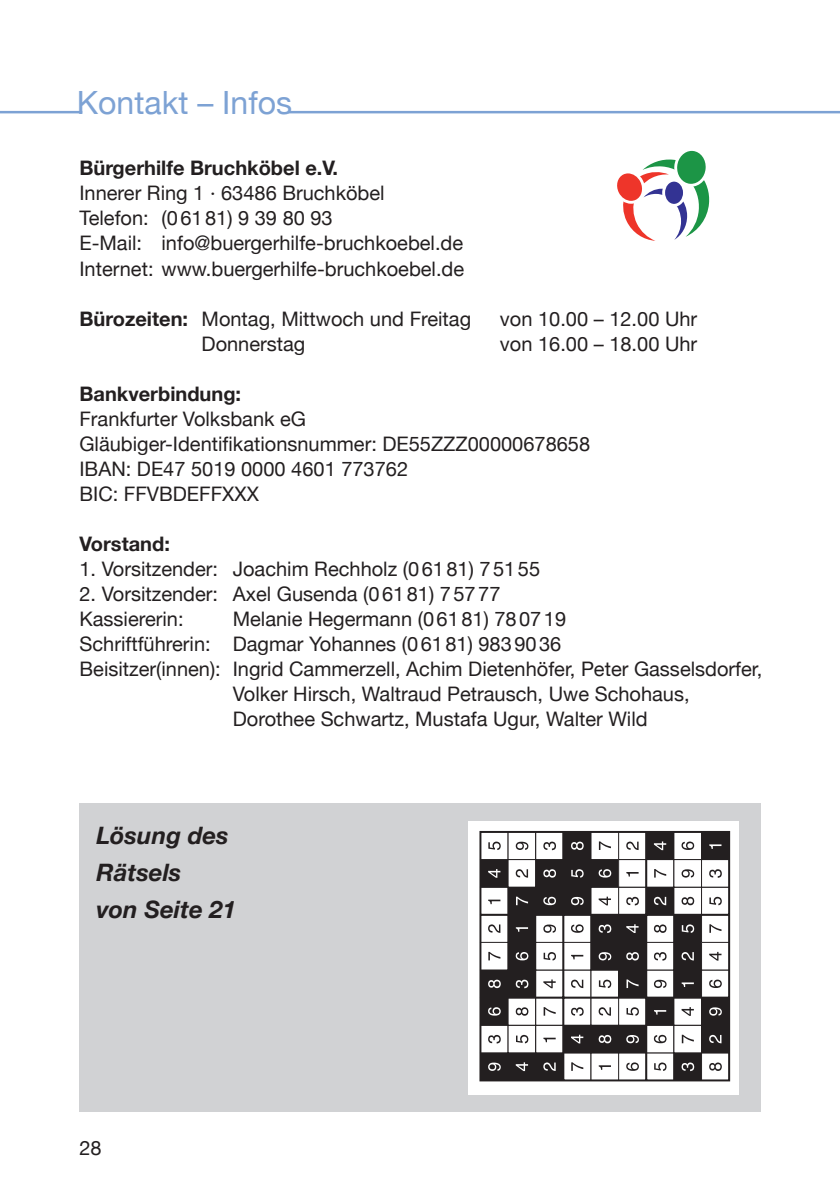
<style>
.page{position:relative;width:840px;height:1191px;background:#fff}
.page>*{position:absolute;margin:0;border:0;box-sizing:border-box;transform-origin:0 0}
.t1{font:32px "Helvetica Neue";color:#7da2d4}
.t2{font:italic 700 24px/37.2px "Helvetica Neue";color:#231f20}
.t3{font:20px/25px "Helvetica Neue";color:#231f20}
.t4{font:700 20px "Helvetica Neue";color:#231f20}
.s1{font-weight:700}
</style>
<div class="page">
<svg style="left:617px;top:150px;width:93px;height:91px"></svg>
<hr style="left:288px;top:111px;width:551px;height:2px;background:#7da2d4">
<hr style="left:0;top:111px;width:82px;height:2px;background:#7da2d4">
<div style="left:79px;top:803px;width:681px;height:308px;background:#d1d2d4"></div>
<div style="left:468px;top:820px;width:270px;height:274px;background:#fff"></div>
<svg style="left:479px;top:831px;width:251px;height:251px"></svg>
<h1 class="t1" style="left:77px;top:79px;width:217px">Kontakt – Infos</h1>
<p class="t4" style="left:79px;top:153px;width:260px">Bürgerhilfe Bruchköbel e.V.</p>
<p class="t3" style="left:79px;top:182px;width:386px">Innerer Ring 1 · 63486 Bruchköbel<br>Telefon: (06181) 9 39 80 93<br>E-Mail: info@buergerhilfe-bruchkoebel.de Internet: www.buergerhilfe-bruchkoebel.de</p>
<p class="t3" style="left:79px;top:307px;width:393px"><span class="s1">Bürozeiten:</span> Montag, Mittwoch und Freitag</p>
<p class="t3" style="left:499px;top:307px;width:199px">von 10.00 – 12.00 Uhr</p>
<p class="t3" style="left:201px;top:332px;width:105px">Donnerstag</p>
<p class="t3" style="left:499px;top:332px;width:199px">von 16.00 – 18.00 Uhr</p>
<p class="t4" style="left:79px;top:378px;width:163px">Bankverbindung:</p>
<p class="t3" style="left:79px;top:407px;width:512px">Frankfurter Volksbank eG Gläubiger-Identifikationsnummer: DE55ZZZ00000678658<br>IBAN: DE47 5019 0000 4601 773762<br>BIC: FFVBDEFFXXX</p>
<p class="t4" style="left:79px;top:528px;width:92px">Vorstand:</p>
<p class="t3" style="left:79px;top:557px;width:462px">1. Vorsitzender: Joachim Rechholz (06181) 75155</p>
<p class="t3" style="left:79px;top:582px;width:422px">2. Vorsitzender: Axel Gusenda (06181) 75777<br>Kassiererin:</p>
<p class="t3" style="left:232px;top:607px;width:335px">Melanie Hegermann (06181) 780719</p>
<p class="t3" style="left:79px;top:632px;width:483px">Schriftführerin: Dagmar Yohannes (06181) 9839036</p>
<p class="t3" style="left:79px;top:657px;width:684px">Beisitzer(innen): Ingrid Cammerzell, Achim Dietenhöfer, Peter Gasselsdorfer,</p>
<p class="t3" style="left:233px;top:682px;width:458px">Volker Hirsch, Waltraud Petrausch, Uwe Schohaus,</p>
<p class="t3" style="left:233px;top:707px;width:416px">Dorothee Schwartz, Mustafa Ugur, Walter Wild</p>
<p class="t2" style="left:96px;top:817px;width:141px">Lösung des<br>Rätsels<br>von Seite 21</p>
<p class="t3" style="left:79px;top:1136px;width:24px">28</p>
</div>
